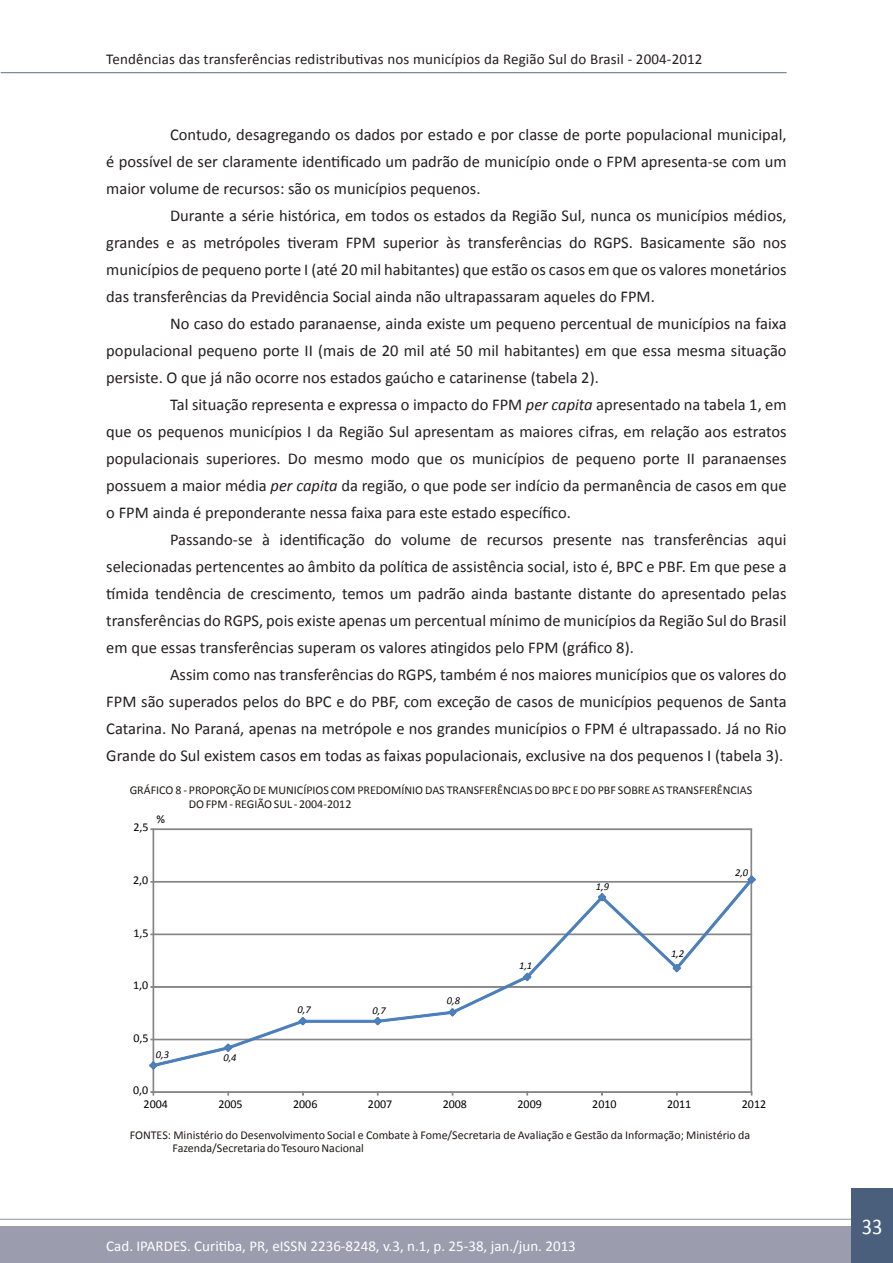
<style>
.page{position:relative;width:893px;height:1263px;background:#fff}
.page>*{position:absolute;margin:0;border:0;box-sizing:border-box;transform-origin:0 0}
.t1{font:22.5px "Calibri";color:#fff;scale:.91 1}
.TEXTO_NORMAL{font:16.5px/27px "Calibri";color:#231f20;text-align:justify}
.t2{font:15px "Calibri";letter-spacing:.01em;color:#231f20}
.t3{font:15px "Calibri";color:#fff}
.t4{font:12px/13.5px "Calibri";color:#1f1a17}
.t5{font:12px "Calibri";color:#000}
.t6{font:italic 10.5px "Calibri";color:#000}
.s1{font-style:italic}
</style>
<div class="page">
<hr style="left:0;top:1219px;width:854px;height:1px;background:#9b9daf">
<div style="left:0;top:1227px;width:893px;height:36px;background:#9b9daf"></div>
<div style="left:851px;top:1188px;width:42px;height:75px;background:#4a5f7b"></div>
<hr style="left:1px;top:72px;width:786px;height:1px;background:#5b717c">
<div style="left:153px;top:829px;width:599px;height:1px;border:1px solid #868686"></div>
<div style="left:153px;top:829px;width:1px;height:263px;border:1px solid #868686"></div>
<div style="left:751px;top:829px;width:1px;height:263px;border:1px solid #868686"></div>
<hr style="left:153px;top:1092px;width:599px;height:1px;background:#868686">
<div style="left:153px;top:1091px;width:599px;height:1px;border:1px solid #868686"></div>
<svg style="left:152px;top:878px;width:601px;height:189px"></svg>
<svg style="left:149px;top:1061px;width:8px;height:8px"></svg>
<svg style="left:224px;top:1043px;width:8px;height:9px"></svg>
<svg style="left:299px;top:1017px;width:8px;height:8px"></svg>
<svg style="left:374px;top:1017px;width:8px;height:8px"></svg>
<svg style="left:448px;top:1008px;width:8px;height:8px"></svg>
<svg style="left:523px;top:973px;width:8px;height:8px"></svg>
<svg style="left:598px;top:893px;width:8px;height:8px"></svg>
<svg style="left:673px;top:964px;width:8px;height:8px"></svg>
<svg style="left:748px;top:875px;width:8px;height:9px"></svg>
<p class="t2" style="left:106px;top:50px;width:598px">Tendências das transferências redistributivas nos municípios da Região Sul do Brasil - 2004-2012</p>
<p class="TEXTO_NORMAL" style="left:106px;top:120px;width:682px;text-indent:64px">Contudo, desagregando os dados por estado e por classe de porte populacional municipal, é possível de ser claramente identificado um padrão de município onde o FPM apresenta-se com um maior volume de recursos: são os municípios pequenos.</p>
<p class="TEXTO_NORMAL" style="left:106px;top:201px;width:682px;text-indent:64px">Durante a série histórica, em todos os estados da Região Sul, nunca os municípios médios, grandes e as metrópoles tiveram FPM superior às transferências do RGPS. Basicamente são nos municípios de pequeno porte I (até 20 mil habitantes) que estão os casos em que os valores monetários das transferências da Previdência Social ainda não ultrapassaram aqueles do FPM.</p>
<p class="TEXTO_NORMAL" style="left:106px;top:309px;width:682px;text-indent:64px">No caso do estado paranaense, ainda existe um pequeno percentual de municípios na faixa populacional pequeno porte II (mais de 20 mil até 50 mil habitantes) em que essa mesma situação persiste. O que já não ocorre nos estados gaúcho e catarinense (tabela 2).</p>
<p class="TEXTO_NORMAL" style="left:106px;top:390px;width:682px;text-indent:64px">Tal situação representa e expressa o impacto do FPM <span class="s1">per capita</span> apresentado na tabela 1, em que os pequenos municípios I da Região Sul apresentam as maiores cifras, em relação aos estratos populacionais superiores. Do mesmo modo que os municípios de pequeno porte II paranaenses possuem a maior média <span class="s1">per capita</span> da região, o que pode ser indício da permanência de casos em que o FPM ainda é preponderante nessa faixa para este estado específico.</p>
<p class="TEXTO_NORMAL" style="left:106px;top:525px;width:682px;text-indent:64px">Passando-se à identificação do volume de recursos presente nas transferências aqui selecionadas pertencentes ao âmbito da política de assistência social, isto é, BPC e PBF. Em que pese a tímida tendência de crescimento, temos um padrão ainda bastante distante do apresentado pelas transferências do RGPS, pois existe apenas um percentual mínimo de municípios da Região Sul do Brasil em que essas transferências superam os valores atingidos pelo FPM (gráfico 8).</p>
<p class="TEXTO_NORMAL" style="left:106px;top:660px;width:682px;text-indent:64px">Assim como nas transferências do RGPS, também é nos maiores municípios que os valores do FPM são superados pelos do BPC e do PBF, com exceção de casos de municípios pequenos de Santa Catarina. No Paraná, apenas na metrópole e nos grandes municípios o FPM é ultrapassado. Já no Rio Grande do Sul existem casos em todas as faixas populacionais, exclusive na dos pequenos I (tabela 3).</p>
<p class="t4" style="left:189px;top:783px;width:565px;text-indent:-59px">GRÁFICO 8 - PROPORÇÃO DE MUNICÍPIOS COM PREDOMÍNIO DAS TRANSFERÊNCIAS DO BPC E DO PBF SOBRE AS TRANSFERÊNCIAS<br>DO FPM - REGIÃO SUL - 2004-2012</p>
<p class="t5" style="left:133px;top:820px;width:17px">2,5</p>
<p class="t5" style="left:156px;top:811px;width:10px">%</p>
<p class="t5" style="left:133px;top:872px;width:17px">2,0</p>
<p class="t5" style="left:133px;top:925px;width:17px">1,5</p>
<p class="t5" style="left:133px;top:978px;width:17px">1,0</p>
<p class="t5" style="left:133px;top:1030px;width:17px">0,5</p>
<p class="t6" style="left:156px;top:1047px;width:15px">0,3</p>
<p class="t6" style="left:223px;top:1051px;width:15px">0,4</p>
<p class="t5" style="left:133px;top:1083px;width:17px">0,0</p>
<p class="t6" style="left:297px;top:1003px;width:15px">0,7</p>
<p class="t6" style="left:372px;top:1004px;width:15px">0,7</p>
<p class="t6" style="left:447px;top:994px;width:15px">0,8</p>
<p class="t6" style="left:519px;top:958px;width:15px">1,1</p>
<p class="t6" style="left:596px;top:879px;width:15px">1,9</p>
<p class="t6" style="left:671px;top:947px;width:15px">1,2</p>
<p class="t6" style="left:735px;top:866px;width:15px">2,0</p>
<p class="t5" style="left:144px;top:1096px;width:26px">2004</p>
<p class="t5" style="left:218px;top:1096px;width:26px">2005</p>
<p class="t5" style="left:293px;top:1096px;width:26px">2006</p>
<p class="t5" style="left:368px;top:1096px;width:26px">2007</p>
<p class="t5" style="left:443px;top:1096px;width:26px">2008</p>
<p class="t5" style="left:517px;top:1096px;width:26px">2009</p>
<p class="t5" style="left:592px;top:1096px;width:26px">2010</p>
<p class="t5" style="left:667px;top:1096px;width:26px">2011</p>
<p class="t5" style="left:742px;top:1096px;width:26px">2012</p>
<p class="t4" style="left:173px;top:1127px;width:579px;text-indent:-43px">FONTES: Ministério do Desenvolvimento Social e Combate à Fome/Secretaria de Avaliação e Gestão da Informação; Ministério da<br>Fazenda/Secretaria do Tesouro Nacional</p>
<p class="t3" style="left:106px;top:1237px;width:471px">Cad. IPARDES. Curitiba, PR, eISSN 2236-8248, v.3, n.1, p. 25-38, jan./jun. 2013</p>
<h1 class="t1" style="left:862px;top:1213px;width:24px">33</h1>
</div>
